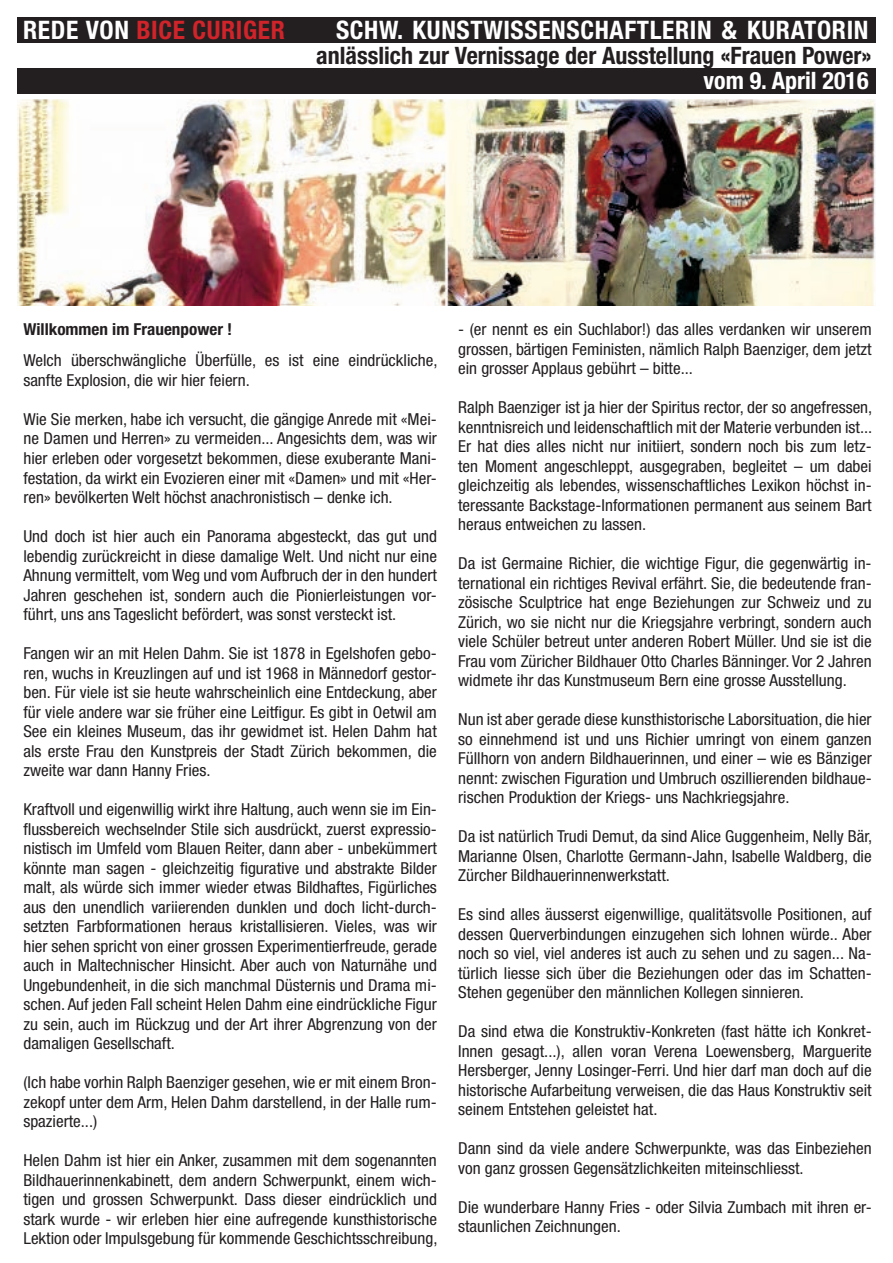
<style>
.page{position:relative;width:893px;height:1263px;background:#fff}
.page>*{position:absolute;margin:0;border:0;box-sizing:border-box;transform-origin:0 0}
.t1{font:700 condensed 25.5px "Helvetica Neue LT Std";letter-spacing:.025em;color:#fff}
.t2{font:700 condensed 25.5px "Helvetica Neue LT Std";letter-spacing:.025em;color:#d1232a}
.t3{font:700 condensed 24px "Helvetica Neue LT Std";color:#231f20}
.t4{font:700 condensed 24px "Helvetica Neue LT Std";color:#fff}
.t5{font:condensed 16.5px/19.5px "Helvetica Neue LT Std";color:#231f20;text-align:justify;scale:1.04 1}
.t6{font:700 condensed 16.5px "Helvetica Neue LT Std";color:#231f20;scale:1.04 1}
.s1{color:#fff}
</style>
<div class="page">
<div style="left:17px;top:17px;width:859px;height:26px;background:#231f20"></div>
<div style="left:17px;top:68px;width:859px;height:26px;background:#231f20"></div>
<img style="left:17px;top:100px;width:859px;height:206px">
<h1 class="t2" style="left:23px;top:14px;width:264px"><span class="s1">REDE VON</span> BICE CURIGER</h1>
<h1 class="t1" style="left:336px;top:14px;width:534px">SCHW. KUNSTWISSENSCHAFTLERIN &amp; KURATORIN</h1>
<h2 class="t4" style="left:704px;top:66px;width:166px">vom 9. April 2016</h2>
<h2 class="t3" style="left:316px;top:41px;width:557px">anlässlich zur Vernissage der Ausstellung «Frauen Power»</h2>
<p class="t6" style="left:23px;top:319px;width:202px">Willkommen im Frauenpower !</p>
<p class="t5" style="left:23px;top:351px;width:400px">Welch überschwängliche Überfülle, es ist eine eindrückliche, sanfte Explosion, die wir hier feiern.</p>
<p class="t5" style="left:23px;top:409px;width:399px">Wie Sie merken, habe ich versucht, die gängige Anrede mit «Mei&shy;ne Damen und Herren» zu vermeiden... Angesichts dem, was wir hier erleben oder vorgesetzt bekommen, diese exuberante Mani&shy;festation, da wirkt ein Evozieren einer mit «Damen» und mit «Her&shy;ren» bevölkerten Welt höchst anachronistisch – denke ich.</p>
<p class="t5" style="left:23px;top:526px;width:399px">Und doch ist hier auch ein Panorama abgesteckt, das gut und lebendig zurückreicht in diese damalige Welt. Und nicht nur eine Ahnung vermittelt, vom Weg und vom Aufbruch der in den hundert Jahren geschehen ist, sondern auch die Pionierleistungen vor&shy;führt, uns ans Tageslicht befördert, was sonst versteckt ist.</p>
<p class="t5" style="left:23px;top:643px;width:399px">Fangen wir an mit Helen Dahm. Sie ist 1878 in Egelshofen gebo&shy;ren, wuchs in Kreuzlingen auf und ist 1968 in Männedorf gestor&shy;ben. Für viele ist sie heute wahrscheinlich eine Entdeckung, aber für viele andere war sie früher eine Leitfigur. Es gibt in Oetwil am See ein kleines Museum, das ihr gewidmet ist. Helen Dahm hat als erste Frau den Kunstpreis der Stadt Zürich bekommen, die zweite war dann Hanny Fries.</p>
<p class="t5" style="left:23px;top:799px;width:399px">Kraftvoll und eigenwillig wirkt ihre Haltung, auch wenn sie im Ein&shy;flussbereich wechselnder Stile sich ausdrückt, zuerst expressio&shy;nistisch im Umfeld vom Blauen Reiter, dann aber - unbekümmert könnte man sagen - gleichzeitig figurative und abstrakte Bilder malt, als würde sich immer wieder etwas Bildhaftes, Figürliches aus den unendlich variierenden dunklen und doch licht-durch&shy;setzten Farbformationen heraus kristallisieren. Vieles, was wir hier sehen spricht von einer grossen Experimentierfreude, gerade auch in Maltechnischer Hinsicht. Aber auch von Naturnähe und Ungebundenheit, in die sich manchmal Düsternis und Drama mi&shy;schen. Auf jeden Fall scheint Helen Dahm eine eindrückliche Figur zu sein, auch im Rückzug und der Art ihrer Abgrenzung von der damaligen Gesellschaft.</p>
<p class="t5" style="left:23px;top:1072px;width:399px">(Ich habe vorhin Ralph Baenziger gesehen, wie er mit einem Bron&shy;zekopf unter dem Arm, Helen Dahm darstellend, in der Halle rum&shy;spazierte...)</p>
<p class="t5" style="left:23px;top:1150px;width:400px">Helen Dahm ist hier ein Anker, zusammen mit dem sogenannten Bildhauerinnenkabinett, dem andern Schwerpunkt, einem wich&shy;tigen und grossen Schwerpunkt. Dass dieser eindrücklich und stark wurde - wir erleben hier eine aufregende kunsthistorische Lektion oder Impulsgebung für kommende Geschichtsschreibung,</p>
<p class="t5" style="left:458px;top:319px;width:399px">- (er nennt es ein Suchlabor!) das alles verdanken wir unserem grossen, bärtigen Feministen, nämlich Ralph Baenziger, dem jetzt ein grosser Applaus gebührt – bitte...</p>
<p class="t5" style="left:458px;top:397px;width:400px">Ralph Baenziger ist ja hier der Spiritus rector, der so angefressen, kenntnisreich und leidenschaftlich mit der Materie verbunden ist...<br>Er hat dies alles nicht nur initiiert, sondern noch bis zum letz&shy;ten Moment angeschleppt, ausgegraben, begleitet – um dabei gleichzeitig als lebendes, wissenschaftliches Lexikon höchst in&shy;teressante Backstage-Informationen permanent aus seinem Bart heraus entweichen zu lassen.</p>
<p class="t5" style="left:458px;top:553px;width:399px">Da ist Germaine Richier, die wichtige Figur, die gegenwärtig in&shy;ternational ein richtiges Revival erfährt. Sie, die bedeutende fran&shy;zösische Sculptrice hat enge Beziehungen zur Schweiz und zu Zürich, wo sie nicht nur die Kriegsjahre verbringt, sondern auch viele Schüler betreut unter anderen Robert Müller. Und sie ist die Frau vom Züricher Bildhauer Otto Charles Bänninger. Vor 2 Jahren widmete ihr das Kunstmuseum Bern eine grosse Ausstellung.</p>
<p class="t5" style="left:458px;top:709px;width:399px">Nun ist aber gerade diese kunsthistorische Laborsituation, die hier so einnehmend ist und uns Richier umringt von einem ganzen Füllhorn von andern Bildhauerinnen, und einer – wie es Bänziger nennt: zwischen Figuration und Umbruch oszillierenden bildhaue&shy;rischen Produktion der Kriegs- uns Nachkriegsjahre.</p>
<p class="t5" style="left:458px;top:826px;width:400px">Da ist natürlich Trudi Demut, da sind Alice Guggenheim, Nelly Bär, Marianne Olsen, Charlotte Germann-Jahn, Isabelle Waldberg, die Zürcher Bildhauerinnenwerkstatt.</p>
<p class="t5" style="left:458px;top:904px;width:399px">Es sind alles äusserst eigenwillige, qualitätsvolle Positionen, auf dessen Querverbindungen einzugehen sich lohnen würde.. Aber noch so viel, viel anderes ist auch zu sehen und zu sagen... Na&shy;türlich liesse sich über die Beziehungen oder das im Schatten-Stehen gegenüber den männlichen Kollegen sinnieren.</p>
<p class="t5" style="left:458px;top:1021px;width:399px">Da sind etwa die Konstruktiv-Konkreten (fast hätte ich Konkret-Innen gesagt...), allen voran Verena Loewensberg, Marguerite Hersberger, Jenny Losinger-Ferri. Und hier darf man doch auf die historische Aufarbeitung verweisen, die das Haus Konstruktiv seit seinem Entstehen geleistet hat.</p>
<p class="t5" style="left:458px;top:1138px;width:399px">Dann sind da viele andere Schwerpunkte, was das Einbeziehen von ganz grossen Gegensätzlichkeiten miteinschliesst.</p>
<p class="t5" style="left:458px;top:1197px;width:399px">Die wunderbare Hanny Fries - oder Silvia Zumbach mit ihren er&shy;staunlichen Zeichnungen.</p>
</div>
